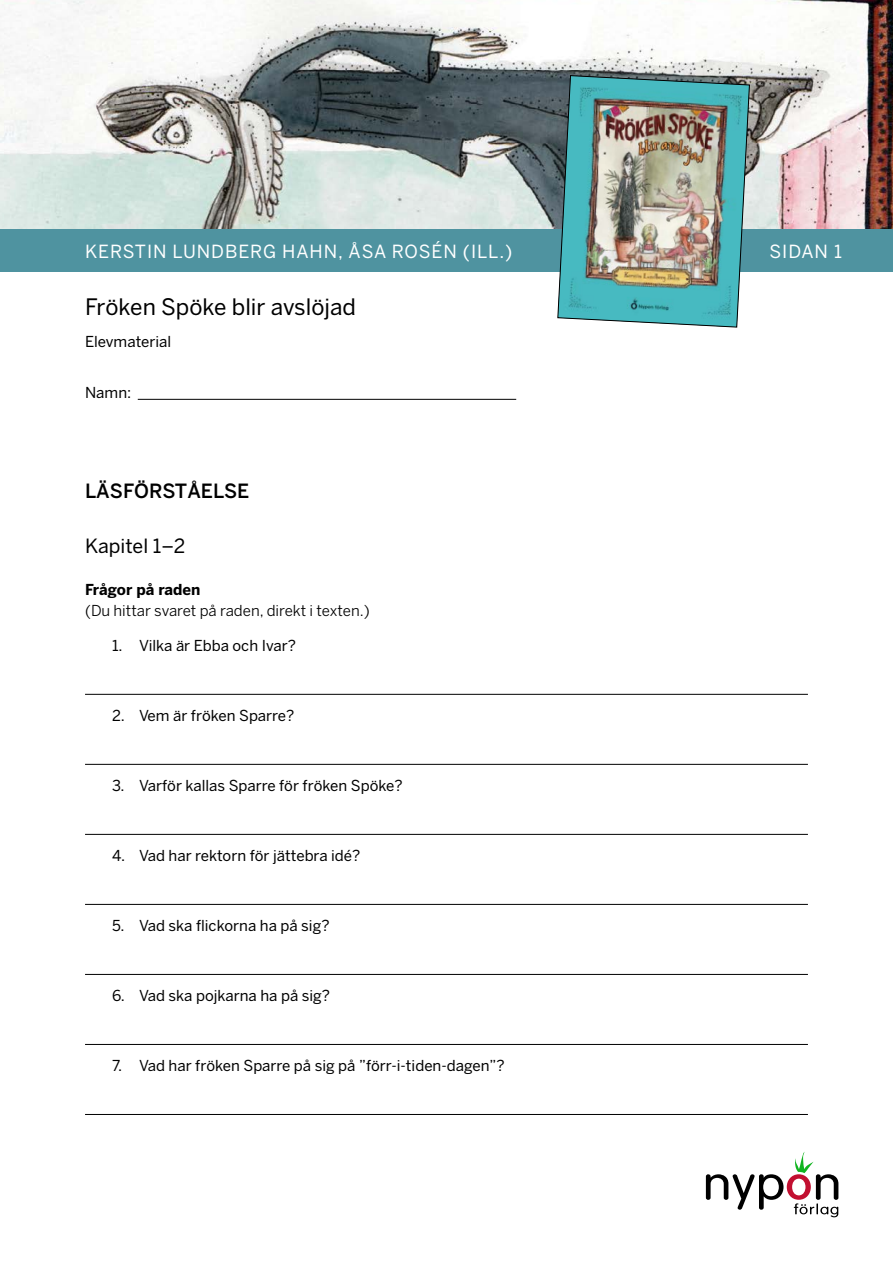
<style>
.page{position:relative;width:893px;height:1263px;background:#fff}
.page>*{position:absolute;margin:0;border:0;box-sizing:border-box;transform-origin:0 0}
.t1{font:22.5px "Benton Sans";color:#000}
.t2{font:500 19.5px "Benton Sans";color:#000}
.t3{font:19.5px "Benton Sans";color:#000}
.t4{font:18px "Benton Sans";letter-spacing:.05em;color:#fff}
.t5{font:15px "Benton Sans";color:#000}
.t6{font:15px "Benton Sans";color:#000}
.t7{font:700 15px "Benton Sans";color:#000}
</style>
<div class="page">
<img style="left:0;top:0;width:893px;height:230px">
<svg style="left:706px;top:1152px;width:132px;height:65px"></svg>
<div style="left:0;top:230px;width:893px;height:42px;background:#4f93a0"></div>
<img style="left:557px;top:75px;width:193px;height:253px">
<hr style="left:138px;top:399px;width:378px;height:1px;background:#000">
<hr style="left:85px;top:694px;width:723px;height:1px;background:#000">
<hr style="left:85px;top:764px;width:723px;height:1px;background:#000">
<hr style="left:85px;top:834px;width:723px;height:1px;background:#000">
<hr style="left:85px;top:904px;width:723px;height:1px;background:#000">
<hr style="left:85px;top:974px;width:723px;height:1px;background:#000">
<hr style="left:85px;top:1044px;width:723px;height:1px;background:#000">
<hr style="left:85px;top:1114px;width:723px;height:1px;background:#000">
<p class="t4" style="left:85px;top:241px;width:429px">KERSTIN LUNDBERG HAHN, ÅSA ROSÉN (ILL.)</p>
<p class="t4" style="left:769px;top:241px;width:74px">SIDAN 1</p>
<h1 class="t1" style="left:85px;top:294px;width:273px">Fröken Spöke blir avslöjad</h1>
<p class="t5" style="left:85px;top:333px;width:88px">Elevmaterial</p>
<p class="t5" style="left:85px;top:384px;width:48px">Namn:</p>
<h2 class="t2" style="left:85px;top:480px;width:166px">LÄSFÖRSTÅELSE</h2>
<h2 class="t3" style="left:85px;top:535px;width:102px">Kapitel 1–2</h2>
<p class="t7" style="left:85px;top:581px;width:117px">Frågor på raden</p>
<p class="t6" style="left:85px;top:602px;width:286px">(Du hittar svaret på raden, direkt i texten.)</p>
<p class="t5" style="left:112px;top:637px;width:185px">1. Vilka är Ebba och Ivar?</p>
<p class="t5" style="left:112px;top:707px;width:184px">2. Vem är fröken Sparre?</p>
<p class="t5" style="left:112px;top:777px;width:292px">3. Varför kallas Sparre för fröken Spöke?</p>
<p class="t5" style="left:112px;top:847px;width:250px">4. Vad har rektorn för jättebra idé?</p>
<p class="t5" style="left:112px;top:917px;width:219px">5. Vad ska flickorna ha på sig?</p>
<p class="t5" style="left:112px;top:987px;width:220px">6. Vad ska pojkarna ha på sig?</p>
<p class="t5" style="left:112px;top:1057px;width:394px">7. Vad har fröken Sparre på sig på ”förr-i-tiden-dagen”?</p>
</div>
